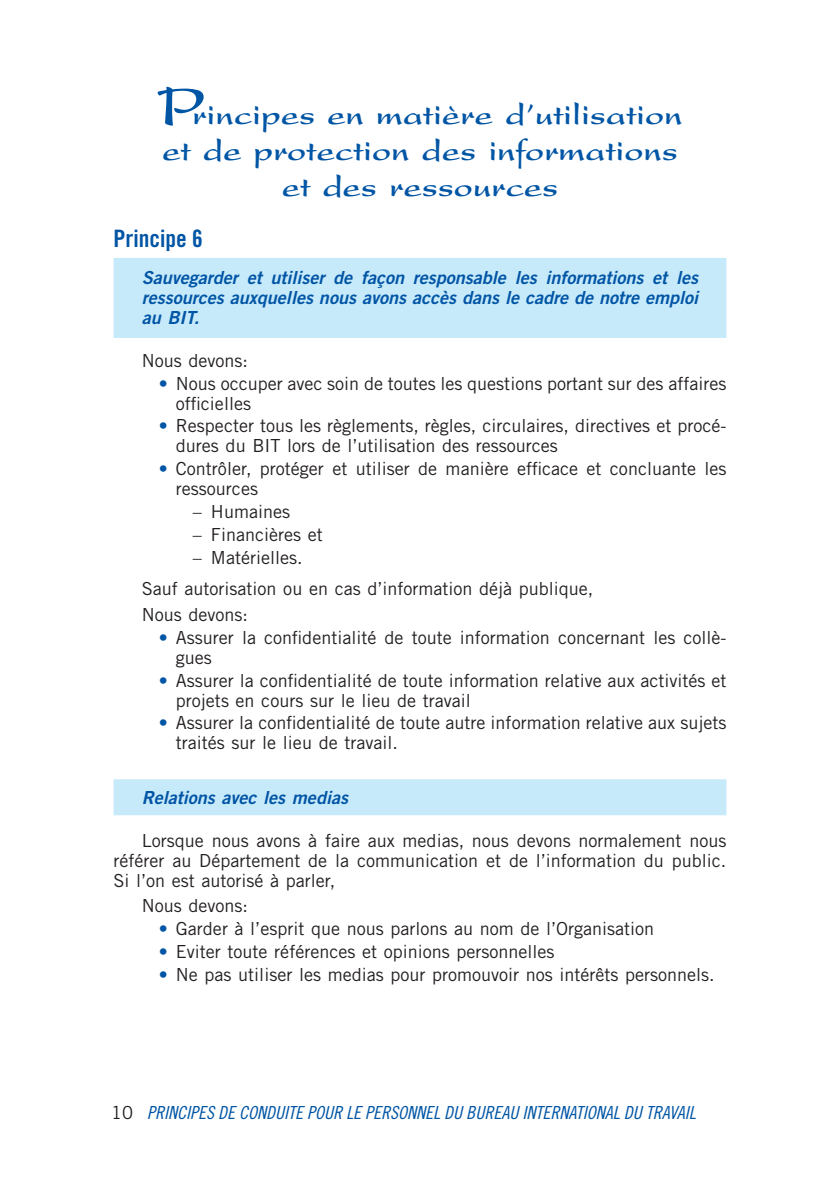
<style>
.page{position:relative;width:840px;height:1191px;background:#fff}
.page>*{position:absolute;margin:0;border:0;box-sizing:border-box;transform-origin:0 0}
.t1{font:700 32px/36px "Present LT Std";color:#0155a5;text-align:center}
.t2{font:24px "Trade Gothic LT Std Bd Cn 20";color:#0155a5}
.t3{font:18px/20px "Trade Gothic LT Std";color:#231f20}
.t4{font:18px/20px "Trade Gothic LT Std Bd 2 Obl";color:#0155a5;text-align:justify}
.t5{font:18px "Trade Gothic LT Std Cn 18 Obl";color:#0155a5}
.s1{font-size:60px}
.s2{color:#0155a5}
.s3{font-family:"Trade Gothic LT Std";color:#231f20}
</style>
<div class="page">
<div style="left:113px;top:258px;width:613px;height:80px;background:#c6eafa"></div>
<div style="left:113px;top:779px;width:613px;height:36px;background:#c6eafa"></div>
<h1 class="t1" style="left:157px;top:97px;width:526px"><span class="s1">P</span>rincipes en matière d’utilisation et de protection des informations et des ressources</h1>
<h2 class="t2" style="left:113px;top:224px;width:91px">Principe 6</h2>
<p class="t4" style="left:142px;top:268px;width:557px">Sauvegarder et utiliser de façon responsable les informations et les ressources auxquelles nous avons accès dans le cadre de notre emploi au BIT.</p>
<p class="t3" style="left:142px;top:350px;width:108px">Nous devons:</p>
<p class="t3" style="left:176px;top:373px;width:551px;text-indent:-17px"><span class="s2">•</span> Nous occuper avec soin de toutes les questions portant sur des affaires officielles</p>
<p class="t3" style="left:176px;top:416px;width:551px;text-indent:-17px"><span class="s2">•</span> Respecter tous les règlements, règles, circulaires, directives et procé&shy;dures du BIT lors de l’utilisation des ressources</p>
<p class="t3" style="left:176px;top:459px;width:551px;text-indent:-17px"><span class="s2">•</span> Contrôler, protéger et utiliser de manière efficace et concluante les ressources</p>
<p class="t3" style="left:193px;top:501px;width:99px">– Humaines</p>
<p class="t3" style="left:193px;top:524px;width:131px">– Financières et</p>
<p class="t3" style="left:142px;top:541px;width:453px;line-height:31.4px;text-indent:51px">– Matérielles.<br>Sauf autorisation ou en cas d’information déjà publique,</p>
<p class="t3" style="left:142px;top:604px;width:108px">Nous devons:</p>
<p class="t3" style="left:176px;top:627px;width:551px;text-indent:-17px"><span class="s2">•</span> Assurer la confidentialité de toute information concernant les collè&shy;gues</p>
<p class="t3" style="left:176px;top:670px;width:551px;text-indent:-17px"><span class="s2">•</span> Assurer la confidentialité de toute information relative aux activités et projets en cours sur le lieu de travail</p>
<p class="t3" style="left:176px;top:713px;width:551px;text-indent:-17px"><span class="s2">•</span> Assurer la confidentialité de toute autre information relative aux sujets traités sur le lieu de travail.</p>
<p class="t4" style="left:142px;top:787px;width:207px">Relations avec les medias</p>
<p class="t3" style="left:113px;top:830px;width:614px;text-align:justify;text-indent:28px">Lorsque nous avons à faire aux medias, nous devons normalement nous référer au Département de la communication et de l’information du public.<br>Si l’on est autorisé à parler,</p>
<p class="t3" style="left:142px;top:895px;width:108px">Nous devons:</p>
<p class="t3" style="left:159px;top:918px;width:496px"><span class="s2">•</span> Garder à l’esprit que nous parlons au nom de l’Organisation</p>
<p class="t3" style="left:159px;top:941px;width:397px"><span class="s2">•</span> Eviter toute références et opinions personnelles</p>
<p class="t3" style="left:159px;top:964px;width:557px"><span class="s2">•</span> Ne pas utiliser les medias pour promouvoir nos intérêts personnels.</p>
<p class="t5" style="left:111px;top:1101px;width:586px"><span class="s3">10</span> PRINCIPES DE CONDUITE POUR LE PERSONNEL DU BUREAU INTERNATIONAL DU TRAVAIL</p>
</div>
